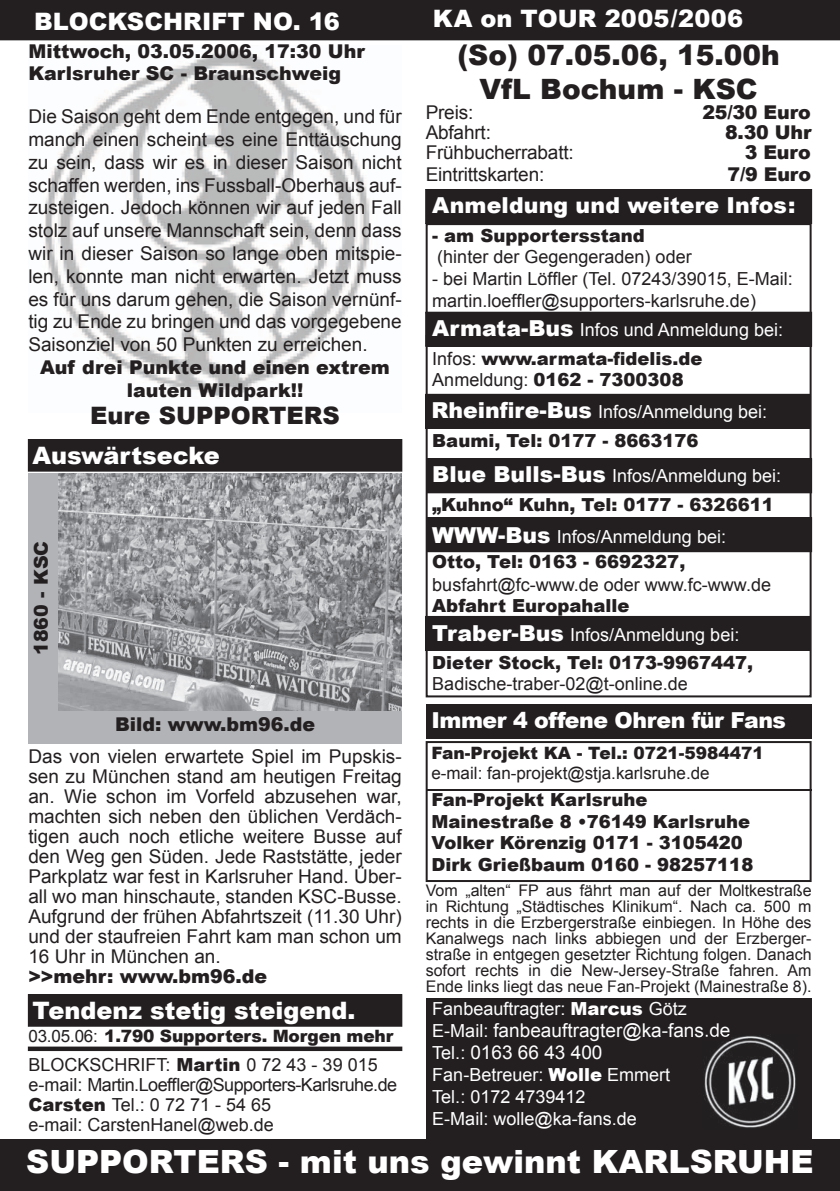
<style>
.page{position:relative;width:840px;height:1191px;background:#fff}
.page>*{position:absolute;margin:0;border:0;box-sizing:border-box;transform-origin:0 0}
.t1{font:900 32px "Arial";color:#fff}
.t2{font:900 28px/33.6px "Arial";color:#231f20;text-align:center}
.t3{font:900 24px "Arial";color:#fff}
.t4{font:900 24px "Arial";color:#231f20}
.t5{font:900 22px "Arial";color:#fff}
.t6{font:900 22px "Arial";letter-spacing:-.02em;color:#fff}
.t7{font:19px/22.8px "Arial";color:#231f20;text-align:justify}
.t8{font:900 19px/22.8px "Arial";color:#231f20}
.t9{font:19px/22px "Arial";color:#fff}
.t10{font:18px/20px "Arial";color:#231f20}
.t11{font:900 18px/21.6px "Arial";color:#231f20}
.t12{font:18px/22px "Arial";color:#fff}
.t13{font:900 17px "Arial";color:#231f20}
.t14{font:17px "Arial";color:#231f20}
.t15{font:16px/16px "Arial";color:#231f20;text-align:justify}
.s1{font-weight:900;font-size:22px}
.s2{font-weight:400}
.s3{font-weight:900}
.s4{font-size:18px}
</style>
<div class="page">
<div style="left:0;top:0;width:839px;height:40px;background:#231f20"></div>
<div style="left:0;top:1140px;width:839px;height:51px;background:#231f20"></div>
<img style="left:45px;top:50px;width:325px;height:349px">
<div style="left:425px;top:741px;width:386px;height:141px;border:2px solid #231f20"></div>
<div style="left:425px;top:704px;width:386px;height:34px;background:#231f20"></div>
<hr style="left:425px;top:789px;width:386px;height:1px;background:#231f20">
<div style="left:28px;top:994px;width:373px;height:32px;background:#231f20"></div>
<div style="left:28px;top:1047px;width:373px;height:3px;border:1px solid #231f20"></div>
<div style="left:425px;top:998px;width:386px;height:140px;background:#231f20"></div>
<img style="left:704px;top:1035px;width:92px;height:93px">
<img style="left:702px;top:1034px;width:28px;height:6px">
<div style="left:28px;top:439px;width:373px;height:32px;background:#231f20"></div>
<div style="left:28px;top:473px;width:373px;height:271px;background:#b2b3b7"></div>
<div style="left:425px;top:189px;width:386px;height:34px;background:#231f20"></div>
<div style="left:425px;top:223px;width:386px;height:91px;border:2px solid #231f20"></div>
<div style="left:425px;top:312px;width:386px;height:34px;background:#231f20"></div>
<div style="left:425px;top:394px;width:384px;height:34px;background:#231f20"></div>
<div style="left:427px;top:459px;width:384px;height:34px;background:#231f20"></div>
<div style="left:427px;top:517px;width:384px;height:35px;background:#231f20"></div>
<div style="left:425px;top:616px;width:384px;height:34px;background:#231f20"></div>
<img style="left:58px;top:473px;width:343px;height:237px">
<p class="t3" style="left:34px;top:4px;width:307px">BLOCKSCHRIFT NO. 16</p>
<p class="t3" style="left:432px;top:1px;width:312px">KA on TOUR 2005/2006</p>
<h2 class="t2" style="left:457px;top:38px;width:324px">(So) 07.05.06, 15.00h<br>VfL Bochum - KSC</h2>
<p class="t7" style="left:425px;top:101px;width:49px">Preis:</p>
<p class="t8" style="left:702px;top:100px;width:110px">25/30 Euro</p>
<p class="t7" style="left:425px;top:121px;width:67px">Abfahrt:</p>
<p class="t8" style="left:724px;top:120px;width:88px">8.30 Uhr</p>
<p class="t7" style="left:425px;top:141px;width:149px">Frühbucherrabatt:</p>
<p class="t8" style="left:744px;top:140px;width:67px">3 Euro</p>
<p class="t7" style="left:425px;top:163px;width:120px">Eintrittskarten:</p>
<p class="t8" style="left:727px;top:162px;width:85px">7/9 Euro</p>
<p class="t8" style="left:28px;top:39px;width:338px">Mittwoch, 03.05.2006, 17:30 Uhr<br>Karlsruher SC - Braunschweig</p>
<p class="t7" style="left:28px;top:105px;width:375px">Die Saison geht dem Ende entgegen, und für manch einen scheint es eine Enttäuschung zu sein, dass wir es in dieser Saison nicht schaffen werden, ins Fussball-Oberhaus auf&shy;zusteigen. Jedoch können wir auf jeden Fall stolz auf unsere Mannschaft sein, denn dass wir in dieser Saison so lange oben mitspie&shy;len, konnte man nicht erwarten. Jetzt muss es für uns darum gehen, die Saison vernünf&shy;tig zu Ende zu bringen und das vorgegebene Saisonziel von 50 Punkten zu erreichen.</p>
<p class="t8" style="left:40px;top:355px;width:351px;text-align:center">Auf drei Punkte und einen extrem lauten Wildpark!!</p>
<p class="t4" style="left:90px;top:398px;width:251px">Eure SUPPORTERS</p>
<p class="t5" style="left:432px;top:190px;width:364px">Anmeldung und weitere Infos:</p>
<p class="t11" style="left:432px;top:224px;width:214px">- am Supportersstand</p>
<p class="t10" style="left:437px;top:247px;width:256px">(hinter der Gegengeraden) oder</p>
<p class="t10" style="left:432px;top:268px;width:362px;line-height:21.6px">- bei Martin Löffler (Tel. 07243/39015, E-Mail: martin.loeffler@supporters-karlsruhe.de)</p>
<p class="t12" style="left:432px;top:319px;width:352px"><span class="s1">Armata-Bus</span> Infos und Anmeldung bei:</p>
<p class="t11" style="left:432px;top:347px;width:272px"><span class="s2">Infos:</span> www.armata-fidelis.de<br><span class="s2">Anmeldung:</span> 0162 - 7300308</p>
<p class="t12" style="left:431px;top:400px;width:337px"><span class="s1">Rheinfire-Bus</span> Infos/Anmeldung bei:</p>
<p class="t3" style="left:33px;top:437px;width:188px">Auswärtsecke</p>
<p class="t8" style="left:29px;top:655px;width:115px;rotate:-90deg">1860 - KSC</p>
<p class="t8" style="left:115px;top:712px;width:201px">Bild: www.bm96.de</p>
<p class="t7" style="left:28px;top:746px;width:375px;line-height:20px">Das von vielen erwartete Spiel im Pupskis&shy;sen zu München stand am heutigen Freitag an. Wie schon im Vorfeld abzusehen war, machten sich neben den üblichen Verdäch&shy;tigen auch noch etliche weitere Busse auf den Weg gen Süden. Jede Raststätte, jeder Parkplatz war fest in Karlsruher Hand. Über&shy;all wo man hinschaute, standen KSC-Busse.<br>Aufgrund der frühen Abfahrtszeit (11.30 Uhr) und der staufreien Fahrt kam man schon um 16 Uhr in München an.</p>
<p class="t8" style="left:28px;top:964px;width:240px">&gt;&gt;mehr: www.bm96.de</p>
<p class="t3" style="left:33px;top:992px;width:324px">Tendenz stetig steigend.</p>
<p class="t13" style="left:28px;top:1024px;width:366px"><span class="s2">03.05.06:</span> 1.790 Supporters. Morgen mehr</p>
<p class="t10" style="left:28px;top:1054px;width:370px">BLOCKSCHRIFT: <span class="s3">Martin</span> 0 72 43 - 39 015 e-mail: Martin.Loeffler@Supporters-Karlsruhe.de <span class="s3">Carsten</span> Tel.: 0 72 71 - 54 65<br>e-mail: CarstenHanel@web.de</p>
<p class="t11" style="left:432px;top:429px;width:267px">Baumi, Tel: 0177 - 8663176</p>
<p class="t12" style="left:432px;top:465px;width:350px"><span class="s1">Blue Bulls-Bus</span> Infos/Anmeldung bei:</p>
<p class="t11" style="left:432px;top:493px;width:343px">„Kuhno“ Kuhn, Tel: 0177 - 6326611</p>
<p class="t12" style="left:432px;top:526px;width:295px"><span class="s1">WWW-Bus</span> Infos/Anmeldung bei:</p>
<p class="t11" style="left:432px;top:550px;width:254px">Otto, Tel: 0163 - 6692327,</p>
<p class="t10" style="left:432px;top:574px;width:340px">busfahrt@fc-www.de oder www.fc-www.de</p>
<p class="t11" style="left:432px;top:594px;width:199px">Abfahrt Europahalle</p>
<p class="t11" style="left:432px;top:651px;width:322px">Dieter Stock, Tel: 0173-9967447,</p>
<p class="t10" style="left:432px;top:674px;width:257px">Badische-traber-02@t-online.de</p>
<p class="t12" style="left:432px;top:624px;width:308px"><span class="s1">Traber-Bus</span> Infos/Anmeldung bei:</p>
<p class="t6" style="left:431px;top:703px;width:356px">Immer 4 offene Ohren für Fans</p>
<p class="t13" style="left:431px;top:740px;width:334px">Fan-Projekt KA - Tel.: 0721-5984471</p>
<p class="t14" style="left:431px;top:762px;width:280px">e-mail: fan-projekt@stja.karlsruhe.de</p>
<p class="t11" style="left:431px;top:788px;width:323px">Fan-Projekt Karlsruhe<br>Mainestraße 8 •76149 Karlsruhe<br>Volker Körenzig 0171 - 3105420<br>Dirk Grießbaum 0160 - 98257118</p>
<p class="t15" style="left:425px;top:882px;width:387px">Vom „alten“ FP aus fährt man auf der Moltkestraße in Richtung „Städtisches Klinikum“. Nach ca. 500 m rechts in die Erzbergerstraße einbiegen. In Höhe des Kanalwegs nach links abbiegen und der Erzberger&shy;straße in entgegen gesetzter Richtung folgen. Danach sofort rechts in die New-Jersey-Straße fahren. Am Ende links liegt das neue Fan-Projekt (Mainestraße 8).</p>
<p class="t12" style="left:432px;top:997px;width:256px">Fanbeauftragter: <span class="s3">Marcus</span> Götz</p>
<p class="t9" style="left:432px;top:1019px;width:299px"><span class="s4">E-Mail:</span> fanbeauftragter@ka-fans.de<br><span class="s4">Tel.:</span> 0163 66 43 400</p>
<p class="t12" style="left:432px;top:1063px;width:239px">Fan-Betreuer: <span class="s3">Wolle</span> Emmert<br>Tel.: 0172 4739412<br>E-Mail: wolle@ka-fans.de</p>
<h1 class="t1" style="left:26px;top:1138px;width:788px">SUPPORTERS - mit uns gewinnt KARLSRUHE</h1>
</div>
